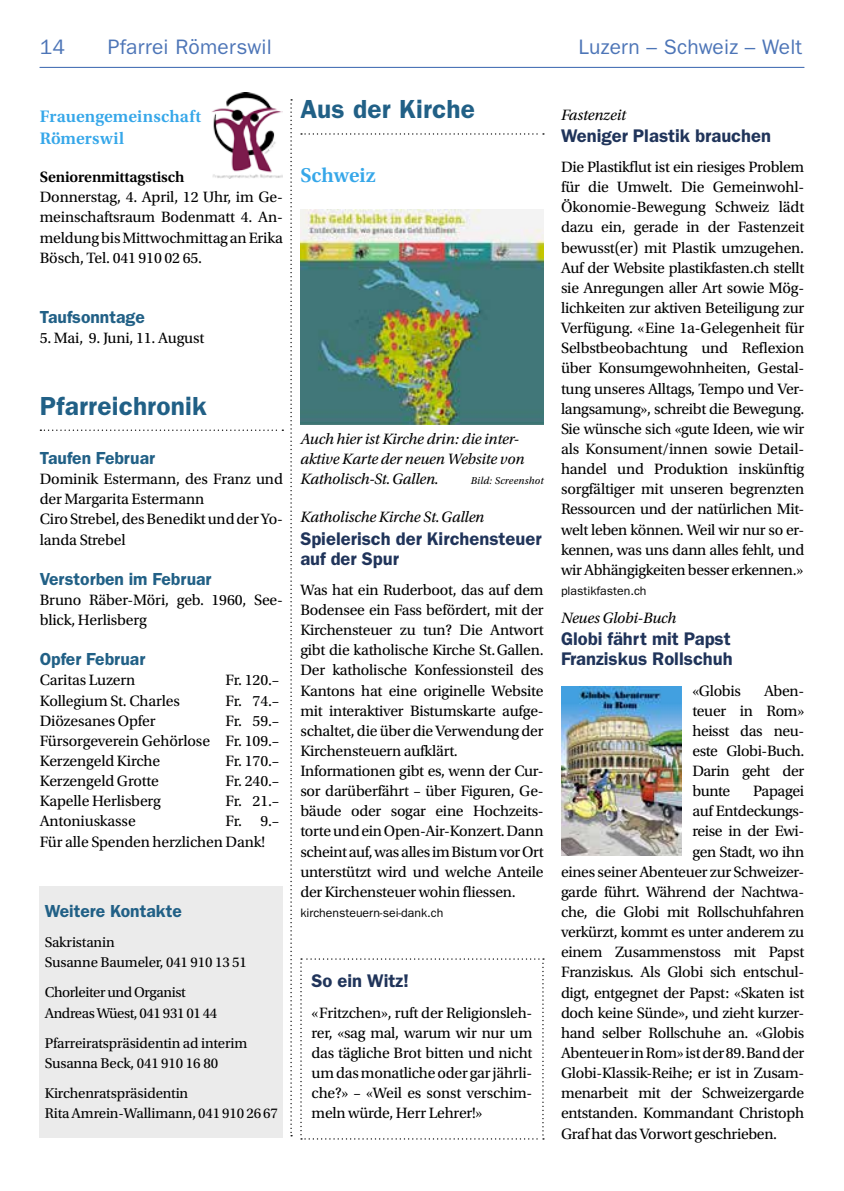
<style>
.page{position:relative;width:844px;height:1191px;background:#fff}
.page>*{position:absolute;margin:0;border:0;box-sizing:border-box;transform-origin:0 0}
.t1{font:600 26.25px "ITC Franklin Gothic Std";letter-spacing:.005em;color:#216086}
.t2{font:21px "ITC Franklin Gothic Std";letter-spacing:.01em;color:#4d75b7}
.t3{font:600 21px "Utopia Std";color:#36a7e9}
.t4{font:600 18.38px/20.1px "ITC Franklin Gothic Std";color:#20345a}
.t5{font:600 17.5px "ITC Franklin Gothic Std";color:#216086}
.t6{font:600 17.5px/22.8px "Utopia Std";letter-spacing:.005em;color:#36a7e9}
.t7{font:15.75px/20.1px "Utopia Std";letter-spacing:-.015em;color:#000;text-align:justify}
.t8{font:italic 15.75px/20.1px "Utopia Std";letter-spacing:-.01em;color:#000}
.t9{font:600 15.75px "Utopia Std";letter-spacing:-.01em;color:#000}
.t10{font:14.88px/20.1px "Utopia Std";letter-spacing:-.01em;color:#000}
.t11{font:14.88px/20.1px "Utopia Std";letter-spacing:-.03em;color:#000}
.t12{font:12.25px "ITC Franklin Gothic Std";color:#000}
.t13{font:italic 10.5px "Utopia Std";letter-spacing:.02em;color:#000}
</style>
<div class="page">
<hr style="left:40px;top:67px;width:764px;height:1px;background:#4d75b7">
<div style="left:40px;top:886px;width:243px;height:251px;background:#ebebeb"></div>
<img style="left:212px;top:92px;width:70px;height:87px">
<svg style="left:40px;top:429px;width:243px;height:2px"></svg>
<svg style="left:290px;top:99px;width:2px;height:1037px"></svg>
<svg style="left:301px;top:133px;width:243px;height:2px"></svg>
<img style="left:300px;top:210px;width:243px;height:215px">
<img style="left:561px;top:686px;width:120px;height:169px">
<svg style="left:300px;top:958px;width:244px;height:181px"></svg>
<h2 class="t2" style="left:40px;top:35px;width:27px">14</h2>
<h2 class="t2" style="left:108px;top:35px;width:166px">Pfarrei Römerswil</h2>
<h2 class="t2" style="left:578px;top:35px;width:225px">Luzern – Schweiz – Welt</h2>
<p class="t6" style="left:40px;top:105px;width:163px">Frauengemeinschaft<br>Römerswil</p>
<p class="t9" style="left:40px;top:168px;width:146px">Seniorenmittagstisch</p>
<p class="t7" style="left:40px;top:187px;width:245px">Donnerstag, 4. April, 12 Uhr, im Ge&shy;meinschaftsraum Bodenmatt 4. An&shy;meldung bis Mittwochmittag an Erika Bösch, Tel. 041 910 02 65.</p>
<p class="t5" style="left:40px;top:307px;width:106px">Taufsonntage</p>
<p class="t7" style="left:40px;top:328px;width:166px">5. Mai, 9. Juni, 11. August</p>
<h1 class="t1" style="left:40px;top:390px;width:169px">Pfarreichronik</h1>
<p class="t5" style="left:40px;top:447px;width:117px">Taufen Februar</p>
<p class="t7" style="left:40px;top:469px;width:245px;text-align:left">Dominik Estermann, des Franz und der Margarita Estermann<br>Ciro Strebel, des Benedikt und der Yo&shy;landa Strebel</p>
<p class="t5" style="left:40px;top:568px;width:173px">Verstorben im Februar</p>
<p class="t7" style="left:40px;top:590px;width:245px">Bruno Räber-Möri, geb. 1960, See&shy;blick, Herlisberg</p>
<p class="t5" style="left:40px;top:649px;width:107px">Opfer Februar</p>
<p class="t7" style="left:40px;top:670px;width:97px">Caritas Luzern</p>
<p class="t7" style="left:225px;top:670px;width:55px">Fr. 120.–</p>
<p class="t7" style="left:40px;top:690px;width:142px">Kollegium St. Charles</p>
<p class="t7" style="left:225px;top:690px;width:55px">Fr. 74.–</p>
<p class="t7" style="left:40px;top:711px;width:117px">Diözesanes Opfer</p>
<p class="t7" style="left:40px;top:711px;width:241px;text-indent:186px">Fr. 59.– Fürsorgeverein Gehörlose Fr. 109.– Kerzengeld Kirche</p>
<p class="t7" style="left:225px;top:751px;width:55px">Fr. 170.–</p>
<p class="t7" style="left:40px;top:771px;width:121px">Kerzengeld Grotte</p>
<p class="t7" style="left:225px;top:771px;width:55px">Fr. 240.–</p>
<p class="t7" style="left:40px;top:791px;width:123px">Kapelle Herlisberg</p>
<p class="t7" style="left:225px;top:791px;width:55px">Fr. 21.–</p>
<p class="t7" style="left:40px;top:811px;width:97px">Antoniuskasse</p>
<p class="t7" style="left:40px;top:811px;width:241px;text-indent:186px">Fr. 9.–<br>Für alle Spenden herzlichen Dank!</p>
<p class="t5" style="left:45px;top:900px;width:139px">Weitere Kontakte</p>
<p class="t10" style="left:45px;top:932px;width:204px">Sakristanin<br>Susanne Baumeler, 041 910 13 51</p>
<p class="t11" style="left:45px;top:983px;width:174px">Chorleiter und Organist<br>Andreas Wüest, 041 931 01 44</p>
<p class="t10" style="left:45px;top:1033px;width:204px">Pfarreiratspräsidentin ad interim<br>Susanna Beck, 041 910 16 80</p>
<p class="t10" style="left:45px;top:1083px;width:235px">Kirchenratspräsidentin<br>Rita Amrein-Wallimann, 041 910 26 67</p>
<h1 class="t1" style="left:300px;top:94px;width:176px">Aus der Kirche</h1>
<h2 class="t3" style="left:300px;top:163px;width:77px">Schweiz</h2>
<p class="t8" style="left:300px;top:429px;width:225px">Auch hier ist Kirche drin: die inter&shy;aktive Karte der neuen Website von<br>Katholisch-St.Gallen.</p>
<p class="t13" style="left:470px;top:475px;width:74px">Bild: Screenshot</p>
<p class="t8" style="left:300px;top:507px;width:185px">Katholische Kirche St.Gallen</p>
<p class="t4" style="left:300px;top:528px;width:243px">Spielerisch der Kirchensteuer auf der Spur</p>
<p class="t7" style="left:300px;top:580px;width:245px;text-align:left">Was hat ein Ruderboot, das auf dem Bodensee ein Fass befördert, mit der Kirchensteuer zu tun? Die Antwort gibt die katholische Kirche St.Gallen.<br>Der katholische Konfessionsteil des Kantons hat eine originelle Website mit interaktiver Bistumskarte aufge&shy;schaltet, die über die Verwendung der Kirchensteuern aufklärt.<br>Informationen gibt es, wenn der Cur&shy;sor darüberfährt – über Figuren, Ge&shy;bäude oder sogar eine Hochzeits&shy;torte und ein Open-Air-Konzert. Dann scheint auf, was alles im Bistum vor Ort unterstützt wird und welche Anteile der Kirchensteuer wohin fliessen.</p>
<p class="t12" style="left:300px;top:905px;width:145px">kirchensteuern-sei-dank.ch</p>
<p class="t4" style="left:311px;top:971px;width:99px">So ein Witz!</p>
<p class="t7" style="left:311px;top:1002px;width:222px">«Fritzchen», ruft der Religionsleh&shy;rer, «sag mal, warum wir nur um das tägliche Brot bitten und nicht um das monatliche oder gar jährli&shy;che?» – «Weil es sonst verschim&shy;meln würde, Herr Lehrer!»</p>
<p class="t8" style="left:561px;top:105px;width:66px">Fastenzeit</p>
<p class="t4" style="left:561px;top:125px;width:211px">Weniger Plastik brauchen</p>
<p class="t7" style="left:561px;top:157px;width:245px">Die Plastikflut ist ein riesiges Problem für die Umwelt. Die Gemeinwohl-Ökonomie-Bewegung Schweiz lädt dazu ein, gerade in der Fastenzeit bewusst(er) mit Plastik umzugehen.<br>Auf der Website plastikfasten.ch stellt sie Anregungen aller Art sowie Mög&shy;lichkeiten zur aktiven Beteiligung zur Verfügung. «Eine 1a-Gelegenheit für Selbstbeobachtung und Reflexion über Konsumgewohnheiten, Gestal&shy;tung unseres Alltags, Tempo und Ver&shy;langsamung», schreibt die Bewegung.<br>Sie wünsche sich «gute Ideen, wie wir als Konsument/innen sowie Detail&shy;handel und Produktion inskünftig sorgfältiger mit unseren begrenzten Ressourcen und der natürlichen Mit&shy;welt leben können. Weil wir nur so er&shy;kennen, was uns dann alles fehlt, und wir Abhängigkeiten besser erkennen.»</p>
<p class="t12" style="left:561px;top:583px;width:87px">plastikfasten.ch</p>
<p class="t8" style="left:561px;top:608px;width:117px">Neues Globi-Buch</p>
<p class="t4" style="left:561px;top:629px;width:173px">Globi fährt mit Papst<br>Franziskus Rollschuh</p>
<p class="t7" style="left:692px;top:680px;width:50px">«Globis</p>
<p class="t7" style="left:692px;top:680px;width:113px;text-indent:72px">Aben&shy;teuer in Rom» heisst das neu&shy;este Globi-Buch.<br>Darin geht der bunte</p>
<p class="t7" style="left:753px;top:781px;width:53px">Papagei</p>
<p class="t7" style="left:692px;top:801px;width:113px">auf Entdeckungs-</p>
<p class="t7" style="left:692px;top:821px;width:113px">reise in der Ewi-</p>
<p class="t7" style="left:692px;top:841px;width:113px">gen Stadt, wo ihn</p>
<p class="t7" style="left:561px;top:862px;width:245px">eines seiner Abenteuer zur Schweizer-</p>
<p class="t7" style="left:561px;top:882px;width:245px">garde führt. Während der Nachtwa-</p>
<p class="t7" style="left:561px;top:902px;width:245px">che, die Globi mit Rollschuhfahren</p>
<p class="t7" style="left:561px;top:922px;width:245px">verkürzt, kommt es unter anderem zu</p>
<p class="t7" style="left:561px;top:942px;width:245px">einem Zusammenstoss mit Papst</p>
<p class="t7" style="left:561px;top:962px;width:245px">Franziskus. Als Globi sich entschul-</p>
<p class="t7" style="left:561px;top:982px;width:245px">digt, entgegnet der Papst: «Skaten ist</p>
<p class="t7" style="left:561px;top:1002px;width:245px">doch keine Sünde», und zieht kurzer-</p>
<p class="t7" style="left:561px;top:1023px;width:245px">hand selber Rollschuhe an. «Globis</p>
<p class="t7" style="left:561px;top:1043px;width:245px">Abenteuer in Rom» ist der 89. Band der</p>
<p class="t7" style="left:561px;top:1063px;width:245px">Globi-Klassik-Reihe; er ist in Zusam-</p>
<p class="t7" style="left:561px;top:1083px;width:245px">menarbeit mit der Schweizergarde</p>
<p class="t7" style="left:561px;top:1103px;width:245px">entstanden. Kommandant Christoph</p>
<p class="t7" style="left:561px;top:1123px;width:218px">Graf hat das Vorwort geschrieben.</p>
</div>
